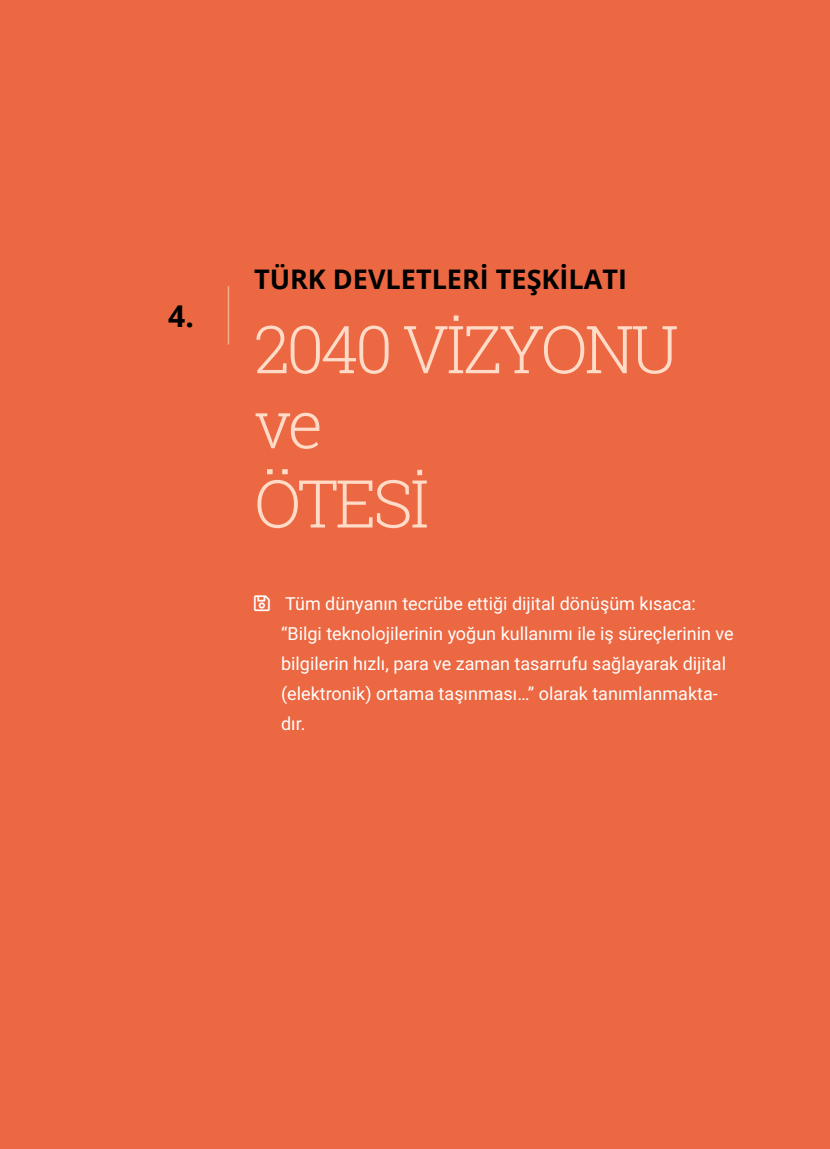
<style>
.page{position:relative;width:830px;height:1149px;background:#fff}
.page>*{position:absolute;margin:0;border:0;box-sizing:border-box;transform-origin:0 0}
.t1{font:300 66px/77.1px "Roboto Slab";letter-spacing:-.05em;color:#ffdbc8}
.t2{font:700 30px "Open Sans";color:#000}
.t3{font:700 27px "Open Sans";color:#000}
.t4{font:18px/30px "Roboto";color:#fffefd}
</style>
<div class="page">
<div style="left:1px;top:0;width:828px;height:1148px;background:#eb6842"></div>
<hr style="left:227px;top:286px;width:2px;height:58px;background:#f7ac8b">
<h2 class="t2" style="left:168px;top:294px;width:27px">4.</h2>
<h3 class="t3" style="left:254px;top:260px;width:374px">TÜRK DEVLETLERİ TEŞKİ LATI</h3>
<h1 class="t1" style="left:254px;top:309px;width:426px">2040 VİZYONU ve<br>ÖTESİ</h1>
<p class="t4" style="left:281px;top:587px;width:454px">Tüm dünyanın tecrübe ettiği dijital dönüşüm kısaca: “Bilgi teknolojilerinin yoğun kullanımı ile iş süreçlerinin ve bilgilerin hızlı, para ve zaman tasarrufu sağlayarak dijital (elektronik) ortama taşınması…” olarak tanımlanmakta&shy;dır.</p>
</div>
